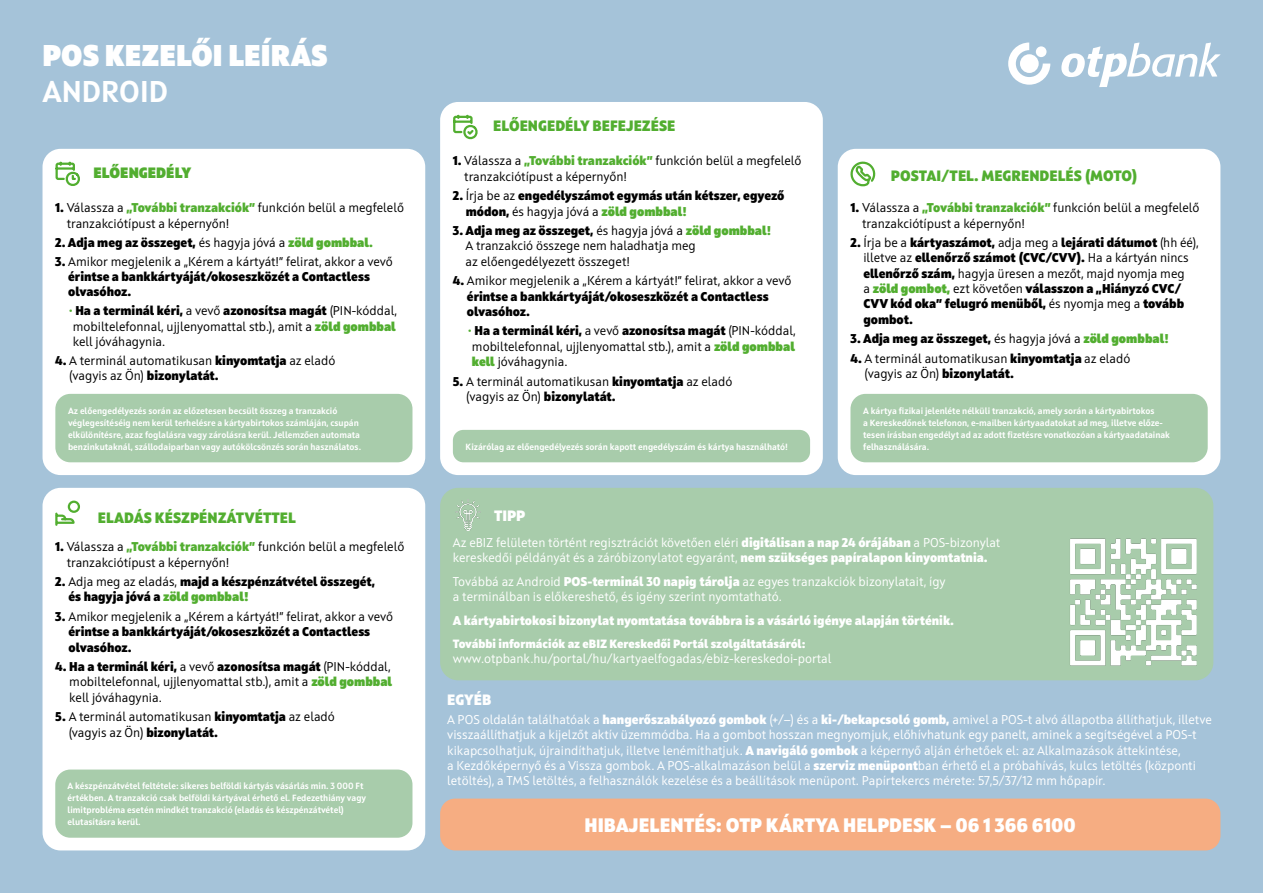
<style>
.page{position:relative;width:1263px;height:893px;background:#a5c3d9}
.page>*{position:absolute;margin:0;border:0;box-sizing:border-box;transform-origin:0 0}
.t1{font:900 30px "Squad";color:#fff}
.t2{font:700 30px "Squad";color:#fff}
.t3{font:800 19.5px "Squad";color:#fff}
.t4{font:800 15px "Squad";color:#52ae30}
.t5{font:900 15px "Squad";color:#52ae30}
.t6{font:800 15px "Squad";color:#fff}
.t7{font:12.75px/15.3px "Squad";color:#000}
.t8{font:12.75px/15.3px "Squad";color:#fff}
.t9{font:800 12.75px/15.3px "Squad";color:#000}
.t10{font:800 12.75px "Squad";color:#fff}
.t11{font:800 12px "Squad";color:#fff}
.t12{font:700 9px/12px "Squad";color:#fff}
.s1{font-weight:800}
.s2{font-weight:800;color:#52ae30}
.s3{font-weight:400}
.s4{font-weight:900;color:#52ae30}
.s5{color:#52ae30}
</style>
<div class="page">
<div style="left:43px;top:488px;width:382px;height:362px;background:#fff;border-radius:18px"></div>
<div style="left:43px;top:149px;width:382px;height:326px;background:#fff;border-radius:18px"></div>
<div style="left:440px;top:102px;width:383px;height:373px;background:#fff;border-radius:18px"></div>
<div style="left:838px;top:149px;width:382px;height:326px;background:#fff;border-radius:18px"></div>
<div style="left:55px;top:394px;width:357px;height:68px;background:#a8ccab;border-radius:15px"></div>
<div style="left:453px;top:430px;width:357px;height:32px;background:#a8ccab;border-radius:10px"></div>
<div style="left:850px;top:394px;width:358px;height:68px;background:#a8ccab;border-radius:15px"></div>
<div style="left:55px;top:769px;width:357px;height:69px;background:#a8ccab;border-radius:15px"></div>
<div style="left:440px;top:799px;width:780px;height:51px;background:#f6ad82;border-radius:15px"></div>
<div style="left:440px;top:488px;width:773px;height:192px;background:#a8ccab;border-radius:18px"></div>
<img style="left:455px;top:500px;width:26px;height:30px">
<img style="left:1070px;top:538px;width:127px;height:128px">
<svg style="left:1061px;top:43px;width:159px;height:44px"></svg>
<svg style="left:1008px;top:43px;width:42px;height:42px"></svg>
<div style="left:1020px;top:54px;width:19px;height:19px;background:#fff;border-radius:50%"></div>
<div style="left:1036px;top:46px;width:10px;height:11px;background:#fff;border-radius:50%"></div>
<svg style="left:850px;top:161px;width:26px;height:26px"></svg>
<svg style="left:55px;top:161px;width:25px;height:25px"></svg>
<svg style="left:55px;top:511px;width:20px;height:15px"></svg>
<div style="left:68px;top:501px;width:12px;height:12px;border:2px solid #52ae30;border-radius:50%"></div>
<svg style="left:453px;top:114px;width:25px;height:26px"></svg>
<h1 class="t1" style="left:43px;top:35px;width:287px">POS KEZELŐI LEÍRÁS</h1>
<h1 class="t2" style="left:43px;top:72px;width:127px">ANDROID</h1>
<p class="t5" style="left:94px;top:163px;width:99px">ELŐENGEDÉLY</p>
<p class="t7" style="left:67px;top:200px;width:339px;text-indent:-11px"><span class="s1">1.</span> Válassza a <span class="s2">„További tranzakciók”</span> funkción belül a megfelelő tranzakciótípust a képernyőn!</p>
<p class="t9" style="left:55px;top:234px;width:319px">2. Adja meg az összeget, <span class="s3">és hagyja jóvá a</span> <span class="s4">zöld gombbal</span><span class="s5">.</span></p>
<p class="t9" style="left:68px;top:254px;width:326px;text-indent:-13px">3. <span class="s3">Amikor megjelenik a „Kérem a kártyát!” felirat, akkor a vevő </span>érintse a bankkártyáját/okoseszközét a Contactless olvasóhoz.</p>
<p class="t7" style="left:73px;top:303px;width:326px;text-align:justify;text-indent:-4px"><span class="s5">•</span> <span class="s1">Ha a terminál kéri,</span> a vevő <span class="s1">azonosítsa magát</span> (PIN-kóddal, mobiltelefonnal, ujjlenyomattal stb.), amit a <span class="s4">zöld gombbal </span>kell jóváhagynia.</p>
<p class="t7" style="left:69px;top:353px;width:268px;text-indent:-14px"><span class="s1">4.</span> A terminál automatikusan <span class="s1">kinyomtatja</span> az eladó (vagyis az Ön) <span class="s1">bizonylatát.</span></p>
<p class="t12" style="left:68px;top:404px;width:295px">Az előengedélyezés során az előzetesen becsült összeg a tranzakció véglegesítéséig nem kerül terhelésre a kártyabirtokos számláján, csupán elkülönítésre, azaz foglalásra vagy zárolásra kerül. Jellemzően automata benzinkutaknál, szállodaiparban vagy autókölcsönzés során használatos.</p>
<p class="t4" style="left:98px;top:508px;width:200px">ELADÁS KÉSZPÉNZÁTVÉTTEL</p>
<p class="t7" style="left:67px;top:539px;width:339px;text-indent:-11px"><span class="s1">1.</span> Válassza a <span class="s2">„További tranzakciók”</span> funkción belül a megfelelő tranzakciótípust a képernyőn!</p>
<p class="t9" style="left:68px;top:574px;width:308px;text-indent:-13px">2. <span class="s3">Adja meg az eladás,</span> majd a készpénzátvétel összegét, és hagyja jóvá a <span class="s4">zöld gombbal!</span></p>
<p class="t9" style="left:68px;top:609px;width:326px;text-indent:-13px">3. <span class="s3">Amikor megjelenik a „Kérem a kártyát!” felirat, akkor a vevő </span>érintse a bankkártyáját/okoseszközét a Contactless olvasóhoz.</p>
<p class="t7" style="left:69px;top:659px;width:325px;text-indent:-14px"><span class="s1">4. Ha a terminál kéri,</span> a vevő <span class="s1">azonosítsa magát</span> (PIN-kóddal, mobiltelefonnal, ujjlenyomattal stb.), amit a <span class="s4">zöld gombbal </span>kell jóváhagynia.</p>
<p class="t7" style="left:69px;top:709px;width:268px;text-indent:-13px"><span class="s1">5.</span> A terminál automatikusan <span class="s1">kinyomtatja</span> az eladó (vagyis az Ön) <span class="s1">bizonylatát.</span></p>
<p class="t12" style="left:68px;top:780px;width:300px">A készpénzátvétel feltétele: sikeres belföldi kártyás vásárlás min. 3 000 Ft értékben. A tranzakció csak belföldi kártyával érhető el. Fedezethiány vagy limitprobléma esetén mindkét tranzakció (eladás és készpénzátvétel) elutasításra kerül.</p>
<p class="t4" style="left:493px;top:116px;width:184px">ELŐENGEDÉLY BEFEJEZÉSE</p>
<p class="t7" style="left:464px;top:153px;width:339px;text-indent:-11px"><span class="s1">1.</span> Válassza a <span class="s2">„További tranzakciók”</span> funkción belül a megfelelő tranzakciótípust a képernyőn!</p>
<p class="t9" style="left:466px;top:188px;width:320px;text-indent:-13px">2. <span class="s3">Írja be az</span> engedélyszámot egymás után kétszer, egyező módon, <span class="s3">és hagyja jóvá a</span> <span class="s4">zöld gombbal</span><span class="s5">!</span></p>
<p class="t7" style="left:466px;top:223px;width:307px;text-indent:-13px"><span class="s1">3. Adja meg az összeget,</span> és hagyja jóvá a <span class="s4">zöld gombbal</span><span class="s2">!<br></span>A tranzakció összege nem haladhatja meg<br>az előengedélyezett összeget!</p>
<p class="t9" style="left:467px;top:273px;width:326px;text-indent:-14px">4. <span class="s3">Amikor megjelenik a „Kérem a kártyát!” felirat, akkor a vevő </span>érintse a bankkártyáját/okoseszközét a Contactless olvasóhoz.</p>
<p class="t7" style="left:472px;top:323px;width:325px;text-align:justify;text-indent:-4px"><span class="s5">•</span> <span class="s1">Ha a terminál kéri,</span> a vevő <span class="s1">azonosítsa magát</span> (PIN-kóddal, mobiltelefonnal, ujjlenyomattal stb.), amit a <span class="s4">zöld gombbal kell</span> jóváhagynia.</p>
<p class="t7" style="left:466px;top:373px;width:268px;text-indent:-13px"><span class="s1">5.</span> A terminál automatikusan <span class="s1">kinyomtatja</span> az eladó (vagyis az Ön) <span class="s1">bizonylatát.</span></p>
<p class="t12" style="left:466px;top:440px;width:324px">Kizárólag az előengedélyezés során kapott engedélyszám és kártya használható!</p>
<p class="t6" style="left:494px;top:506px;width:33px">TIPP</p>
<p class="t4" style="left:891px;top:166px;width:248px">POSTAI/TEL. MEGRENDELÉS (MOTO)</p>
<p class="t7" style="left:862px;top:200px;width:339px;text-indent:-12px"><span class="s1">1.</span> Válassza a <span class="s2">„További tranzakciók”</span> funkción belül a megfelelő tranzakciótípust a képernyőn!</p>
<p class="t9" style="left:863px;top:235px;width:337px;text-indent:-13px">2. <span class="s3">Írja be a</span> kártyaszámot, <span class="s3">adja meg a</span> lejárati dátumot <span class="s3">(hh éé), illetve az</span> ellenőrző számot (CVC/CVV). <span class="s3">Ha a kártyán nincs </span>ellenőrző szám, <span class="s3">hagyja üresen a mezőt, majd nyomja meg<br>a</span> <span class="s4">zöld gombot,</span> <span class="s3">ezt követően</span> válasszon a „Hiányzó CVC/ CVV kód oka” felugró menüből, <span class="s3">és nyomja meg a</span> tovább gombot.</p>
<p class="t9" style="left:850px;top:331px;width:320px">3. Adja meg az összeget, <span class="s3">és hagyja jóvá a</span> <span class="s4">zöld gombbal</span><span class="s5">!</span></p>
<p class="t7" style="left:864px;top:351px;width:267px;text-indent:-14px"><span class="s1">4.</span> A terminál automatikusan <span class="s1">kinyomtatja</span> az eladó (vagyis az Ön) <span class="s1">bizonylatát.</span></p>
<p class="t12" style="left:863px;top:404px;width:308px">A kártya fizikai jelenléte nélküli tranzakció, amely során a kártyabirtokos<br>a Kereskedőnek telefonon, e-mailben kártyaadatokat ad meg, illetve előze&shy;tesen írásban engedélyt ad az adott fizetésre vonatkozóan a kártyaadatainak felhasználására.</p>
<p class="t8" style="left:453px;top:535px;width:549px">Az eBIZ felületen történt regisztrációt követően eléri <span class="s1">digitálisan a nap 24 órájában</span> a POS-bizonylat kereskedői példányát és a záróbizonylatot egyaránt, <span class="s1">nem szükséges papíralapon kinyomtatnia.</span></p>
<p class="t8" style="left:453px;top:574px;width:494px">Továbbá az Android <span class="s1">POS-terminál 30 napig tárolja</span> az egyes tranzakciók bizonylatait, így a terminálban is előkereshető, és igény szerint nyomtatható.</p>
<p class="t10" style="left:453px;top:612px;width:503px">A kártyabirtokosi bizonylat nyomtatása továbbra is a vásárló igénye alapján történik.</p>
<p class="t11" style="left:453px;top:636px;width:354px">További információk az eBIZ Kereskedői Portál szolgáltatásáról:</p>
<p class="t8" style="left:453px;top:651px;width:380px">www.otpbank.hu/portal/hu/kartyaelfogadas/ebiz-kereskedoi-portal</p>
<p class="t6" style="left:447px;top:689px;width:46px">EGYÉB</p>
<p class="t8" style="left:447px;top:712px;width:766px">A POS oldalán találhatóak a <span class="s1">hangerőszabályozó gombok</span> (+/—) és a <span class="s1">ki-/bekapcsoló gomb,</span> amivel a POS-t alvó állapotba állíthatjuk, illetve visszaállíthatjuk a kijelzőt aktív üzemmódba. Ha a gombot hosszan megnyomjuk, előhívhatunk egy panelt, aminek a segítségével a POS-t kikapcsolhatjuk, újraindíthatjuk, illetve lenémíthatjuk. <span class="s1">A navigáló gombok</span> a képernyő alján érhetőek el: az Alkalmazások áttekintése,<br>a Kezdőképernyő és a Vissza gombok. A POS-alkalmazáson belül a <span class="s1">szerviz menüpont</span>ban érhető el a próbahívás, kulcs letöltés (központi letöltés), a TMS letöltés, a felhasználók kezelése és a beállítások menüpont. Papírtekercs mérete: 57,5/37/12 mm hőpapír.</p>
<h2 class="t3" style="left:585px;top:812px;width:493px">HIBAJELENTÉS: OTP KÁRTYA HELPDESK — 06 1 366 6100</h2>
</div>
